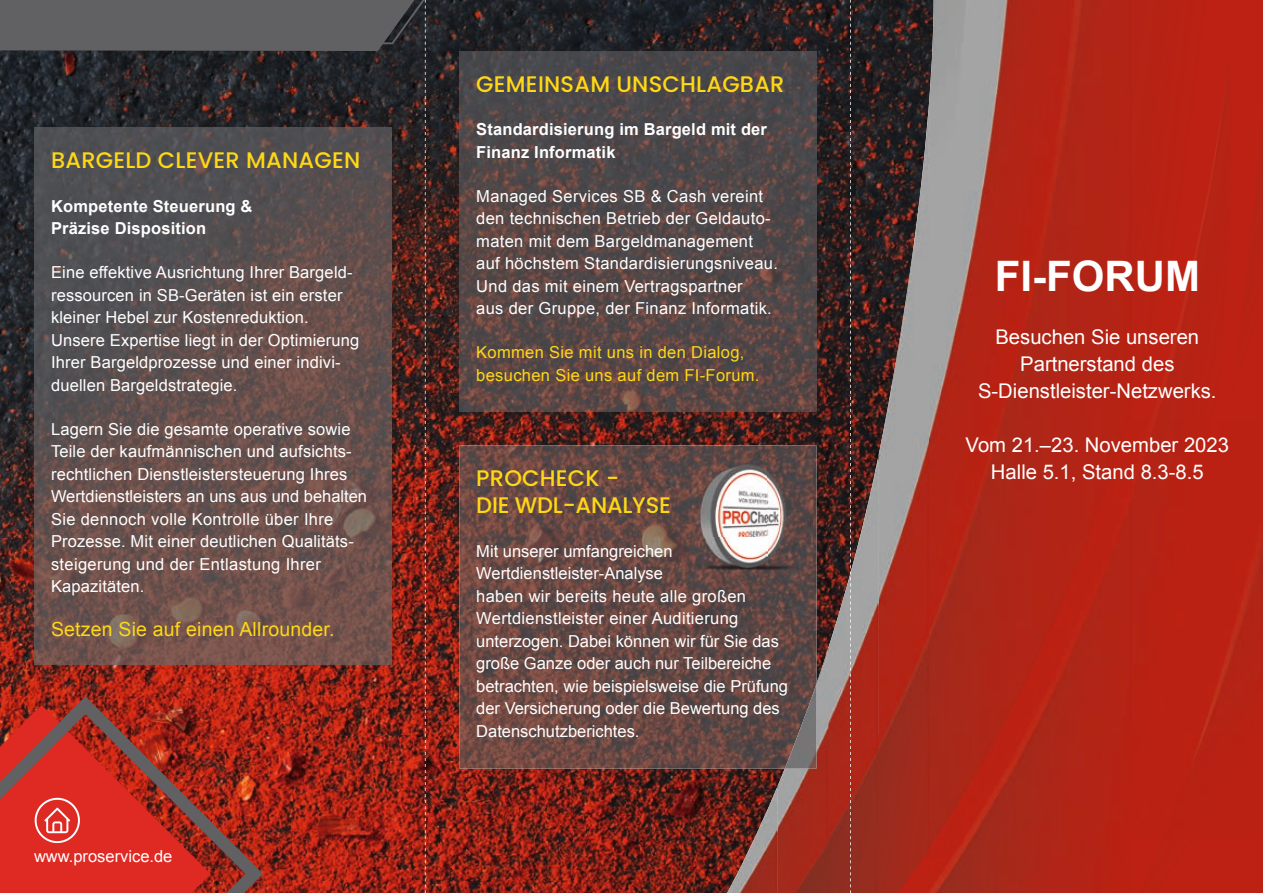
<style>
.page{position:relative;width:1263px;height:893px;background:#fff}
.page>*{position:absolute;margin:0;border:0;box-sizing:border-box;transform-origin:0 0}
.t1{font:700 42px "Arial";color:#fff}
.t2{font:500 22.5px "Poppins";letter-spacing:.01em;color:#fed816}
.t3{font:500 22.5px/27px "Poppins";letter-spacing:-.01em;color:#fed816}
.t4{font:20.25px/27px "Arial";color:#fff;text-align:center}
.t5{font:19.5px "Arial";letter-spacing:.01em;color:#fed816}
.t6{font:16.5px/22.5px "Arial";letter-spacing:.01em;color:#fff}
.t7{font:700 16.5px/22.5px "Arial";letter-spacing:.01em;color:#fff}
.t8{font:16.5px/22.5px "Arial";letter-spacing:.02em;color:#fed816}
</style>
<div class="page">
<img style="left:472px;top:0;width:457px;height:893px">
<img style="left:929px;top:0;width:334px;height:893px">
<img style="left:878px;top:98px;width:51px;height:795px">
<img style="left:828px;top:454px;width:51px;height:439px">
<img style="left:777px;top:648px;width:51px;height:245px">
<img style="left:727px;top:786px;width:51px;height:107px">
<img style="left:472px;top:51px;width:344px;height:360px">
<img style="left:472px;top:445px;width:344px;height:324px">
<img style="left:785px;top:684px;width:31px;height:85px">
<img style="left:678px;top:459px;width:134px;height:118px">
<svg style="left:850px;top:0;width:1px;height:893px"></svg>
<svg style="left:0;top:0;width:472px;height:893px;background:#6c3d39"></svg>
<h2 class="t2" style="left:51px;top:147px;width:311px">BARGELD CLEVER MANAGEN</h2>
<p class="t7" style="left:51px;top:195px;width:203px">Kompetente Steuerung &amp;<br>Präzise Disposition</p>
<p class="t6" style="left:51px;top:261px;width:310px">Eine effektive Ausrichtung Ihrer Bargeld&shy;ressourcen in SB-Geräten ist ein erster kleiner Hebel zur Kostenreduktion.<br>Unsere Expertise liegt in der Optimierung Ihrer Bargeldprozesse und einer indivi&shy;duellen Bargeldstrategie.</p>
<p class="t6" style="left:51px;top:418px;width:318px">Lagern Sie die gesamte operative sowie Teile der kaufmännischen und aufsichts&shy;rechtlichen Dienstleistersteuerung Ihres Wertdienstleisters an uns aus und behalten Sie dennoch volle Kontrolle über Ihre Prozesse. Mit einer deutlichen Qualitäts&shy;steigerung und der Entlastung Ihrer Kapazitäten.</p>
<p class="t5" style="left:51px;top:616px;width:285px">Setzen Sie auf einen Allrounder.</p>
<p class="t6" style="left:34px;top:846px;width:140px">www.proservice.de</p>
<h2 class="t2" style="left:476px;top:71px;width:310px">GEMEINSAM UNSCHLAGBAR</h2>
<p class="t7" style="left:476px;top:119px;width:292px">Standardisierung im Bargeld mit der<br>Finanz Informatik</p>
<p class="t6" style="left:476px;top:185px;width:303px">Managed Services SB &amp; Cash vereint den technischen Betrieb der Geldauto&shy;maten mit dem Bargeldmanagement auf höchstem Standardisierungsniveau.<br>Und das mit einem Vertragspartner<br>aus der Gruppe, der Finanz Informatik.</p>
<p class="t8" style="left:476px;top:341px;width:285px">Kommen Sie mit uns in den Dialog, besuchen Sie uns auf dem FI-Forum.</p>
<h2 class="t3" style="left:476px;top:465px;width:196px">PROCHECK -<br>DIE WDL-ANALYSE</h2>
<p class="t6" style="left:476px;top:540px;width:313px">Mit unserer umfangreichen Wertdienstleister-Analyse<br>haben wir bereits heute alle großen Wertdienstleister einer Auditierung unterzogen. Dabei können wir für Sie das große Ganze oder auch nur Teilbereiche betrachten, wie beispielsweise die Prüfung der Versicherung oder die Bewertung des Datenschutzberichtes.</p>
<h1 class="t1" style="left:995px;top:249px;width:207px">FI-FORUM</h1>
<p class="t4" style="left:978px;top:323px;width:240px">Besuchen Sie unseren<br>Partnerstand des<br>S-Dienstleister-Netzwerks.</p>
<p class="t4" style="left:966px;top:431px;width:265px">Vom 21.–23. November 2023<br>Halle 5.1, Stand 8.3-8.5</p>
</div>
